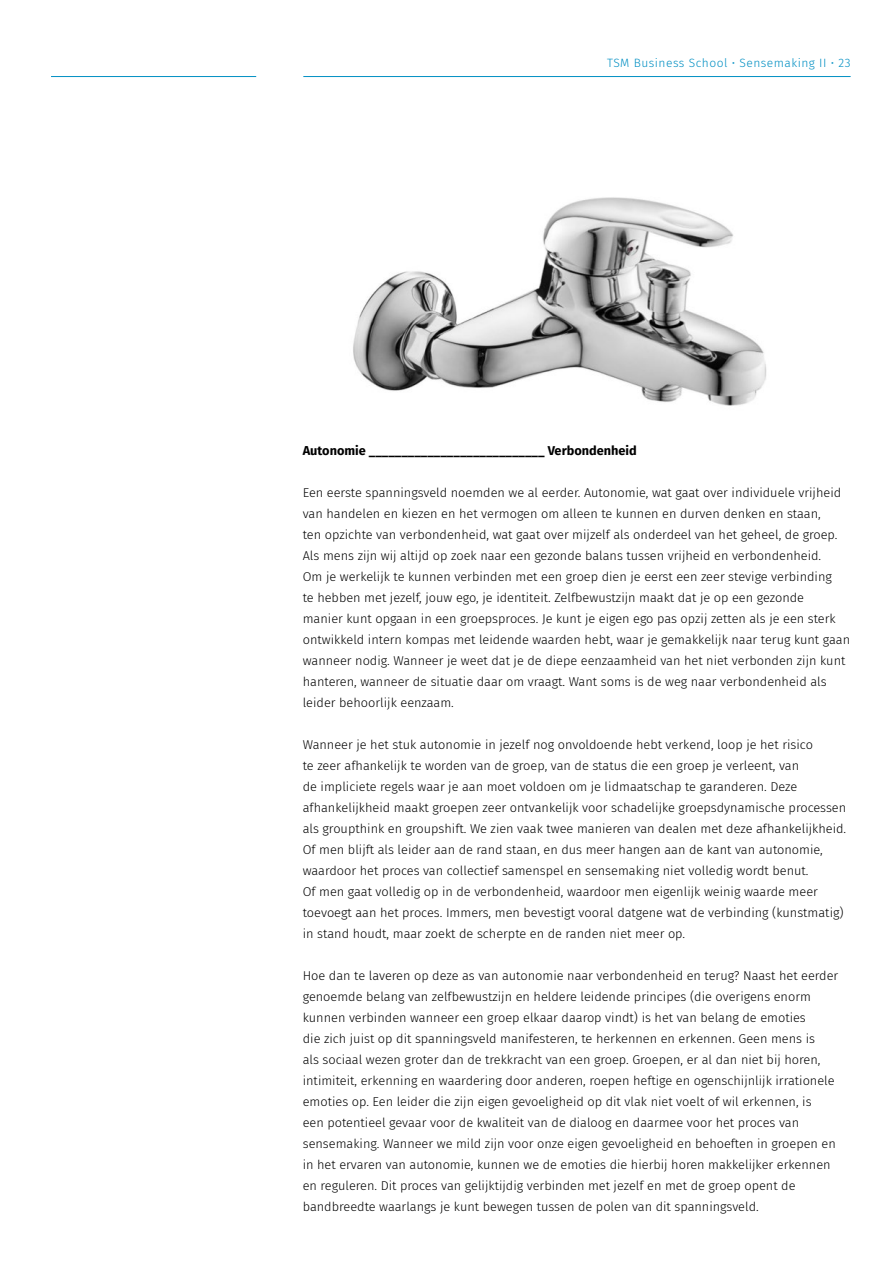
<style>
.page{position:relative;width:893px;height:1263px;background:#fff}
.page>*{position:absolute;margin:0;border:0;box-sizing:border-box;transform-origin:0 0}
.t1{font:300 12.75px/21px "Fira Sans";color:#000}
.t2{font:700 12.75px "Fira Sans";color:#000}
.t3{font:300 12px "Fira Sans";letter-spacing:.04em;color:#008fc3}
</style>
<div class="page">
<hr style="left:51px;top:76px;width:205px;height:1px;background:#008fc3">
<hr style="left:303px;top:76px;width:548px;height:1px;background:#008fc3">
<img style="left:353px;top:197px;width:414px;height:209px">
<p class="t3" style="left:607px;top:55px;width:245px">TSM Business School • Sensemaking II • 23</p>
<p class="t2" style="left:303px;top:439px;width:336px">Autonomie ___________________________ Verbondenheid</p>
<p class="t1" style="left:303px;top:482px;width:549px">Een eerste spanningsveld noemden we al eerder. Autonomie, wat gaat over individuele vrijheid van handelen en kiezen en het vermogen om alleen te kunnen en durven denken en staan,<br>ten opzichte van verbondenheid, wat gaat over mijzelf als onderdeel van het geheel, de groep.<br>Als mens zijn wij altijd op zoek naar een gezonde balans tussen vrijheid en verbondenheid.<br>Om je werkelijk te kunnen verbinden met een groep dien je eerst een zeer stevige verbinding<br>te hebben met jezelf, jouw ego, je identiteit. Zelfbewustzijn maakt dat je op een gezonde<br>manier kunt opgaan in een groepsproces. Je kunt je eigen ego pas opzij zetten als je een sterk ontwikkeld intern kompas met leidende waarden hebt, waar je gemakkelijk naar terug kunt gaan wanneer nodig. Wanneer je weet dat je de diepe eenzaamheid van het niet verbonden zijn kunt hanteren, wanneer de situatie daar om vraagt. Want soms is de weg naar verbondenheid als leider behoorlijk eenzaam.</p>
<p class="t1" style="left:303px;top:734px;width:545px">Wanneer je het stuk autonomie in jezelf nog onvoldoende hebt verkend, loop je het risico<br>te zeer afhankelijk te worden van de groep, van de status die een groep je verleent, van<br>de impliciete regels waar je aan moet voldoen om je lidmaatschap te garanderen. Deze afhankelijkheid maakt groepen zeer ontvankelijk voor schadelijke groepsdynamische processen als groupthink en groupshift. We zien vaak twee manieren van dealen met deze afhankelijkheid.<br>Of men blijft als leider aan de rand staan, en dus meer hangen aan de kant van autonomie, waardoor het proces van collectief samenspel en sensemaking niet volledig wordt benut.<br>Of men gaat volledig op in de verbondenheid, waardoor men eigenlijk weinig waarde meer toevoegt aan het proces. Immers, men bevestigt vooral datgene wat de verbinding (kunstmatig) in stand houdt, maar zoekt de scherpte en de randen niet meer op.</p>
<p class="t1" style="left:303px;top:965px;width:537px">Hoe dan te laveren op deze as van autonomie naar verbondenheid en terug? Naast het eerder genoemde belang van zelfbewustzijn en heldere leidende principes (die overigens enorm kunnen verbinden wanneer een groep elkaar daarop vindt) is het van belang de emoties<br>die zich juist op dit spanningsveld manifesteren, te herkennen en erkennen. Geen mens is<br>als sociaal wezen groter dan de trekkracht van een groep. Groepen, er al dan niet bij horen, intimiteit, erkenning en waardering door anderen, roepen heftige en ogenschijnlijk irrationele emoties op. Een leider die zijn eigen gevoeligheid op dit vlak niet voelt of wil erkennen, is<br>een potentieel gevaar voor de kwaliteit van de dialoog en daarmee voor het proces van sensemaking. Wanneer we mild zijn voor onze eigen gevoeligheid en behoeften in groepen en in het ervaren van autonomie, kunnen we de emoties die hierbij horen makkelijker erkennen en reguleren. Dit proces van gelijktijdig verbinden met jezelf en met de groep opent de bandbreedte waarlangs je kunt bewegen tussen de polen van dit spanningsveld.</p>
</div>
